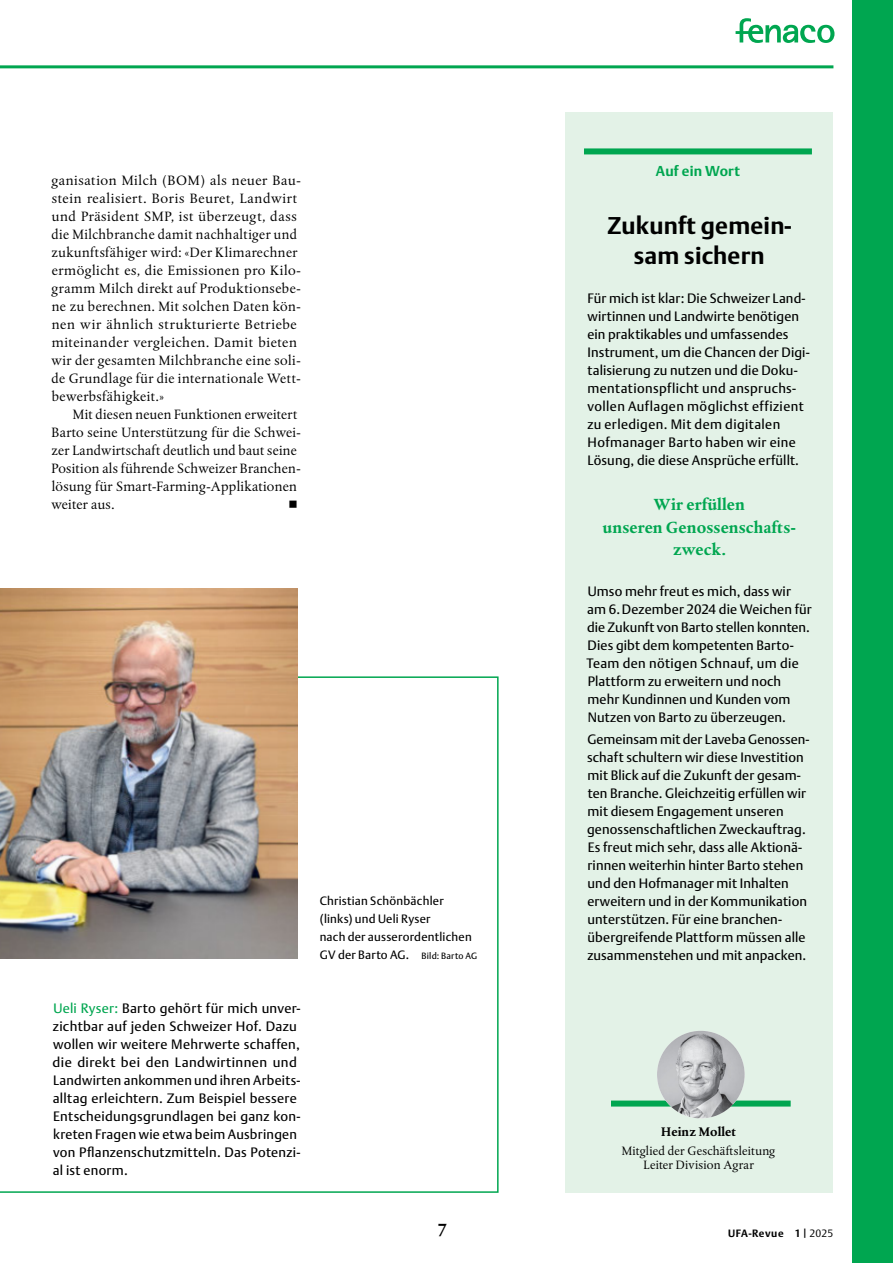
<style>
.page{position:relative;width:893px;height:1263px;background:#fff}
.page>*{position:absolute;margin:0;border:0;box-sizing:border-box;transform-origin:0 0}
.t1{font:700 24px/30px "DTL Argo TOT";letter-spacing:.01em;color:#000;text-align:center}
.t2{font:700 18px "DTL Albertina TOT";color:#000}
.t3{font:700 16.5px/22.5px "DTL Albertina TOT";letter-spacing:.01em;color:#00a650;text-align:center}
.t4{font:14.25px/18px "DTL Albertina TOT";letter-spacing:.03em;color:#000}
.t5{font:700 14.25px "DTL Argo TOT";letter-spacing:.01em;color:#00a650}
.t6{font:14.25px "Universal Newswith Comm Pi";color:#000}
.t7{font:13.5px/18px "DTL Argo TOT";letter-spacing:.01em;color:#000}
.t8{font:12.75px/14.2px "DTL Albertina TOT";letter-spacing:.01em;color:#000;text-align:center}
.t9{font:700 12.75px "DTL Albertina TOT";letter-spacing:.01em;color:#000}
.t10{font:12px/18px "DTL Argo TOT";letter-spacing:.015em;color:#000}
.t11{font:700 10.5px "DTL Argo TOT";letter-spacing:.055em;color:#000}
.s1{color:#00a650}
.s2{font-size:9px}
.s3{font-weight:400}
.s4{font-weight:300}
</style>
<div class="page">
<div style="left:565px;top:113px;width:268px;height:1080px;background:#e3f2e7"></div>
<div style="left:853px;top:0;width:40px;height:1263px;background:#00a650"></div>
<hr style="left:0;top:65px;width:833px;height:3px;background:#00a650">
<svg style="left:736px;top:18px;width:98px;height:25px"></svg>
<div style="left:584px;top:148px;width:228px;height:6px;background:#00a650"></div>
<div style="left:611px;top:1100px;width:180px;height:6px;background:#00a650"></div>
<img style="left:657px;top:1031px;width:88px;height:87px;border-radius:44px">
<svg style="left:0;top:676px;width:499px;height:517px"></svg>
<img style="left:0;top:589px;width:298px;height:370px">
<p class="t4" style="left:51px;top:171px;width:251px">ganisation Milch (BOM) als neuer Bau&shy;stein realisiert. Boris Beuret, Landwirt und Präsident SMP, ist überzeugt, dass die Milchbranche damit nachhaltiger und zukunftsfähiger wird: «Der Klimarechner ermöglicht es, die Emissionen pro Kilo&shy;gramm Milch direkt auf Produktionsebe&shy;ne zu berechnen. Mit solchen Daten kön&shy;nen wir ähnlich strukturierte Betriebe miteinander vergleichen. Damit bieten wir der gesamten Milchbranche eine soli&shy;de Grundlage für die internationale Wett&shy;bewerbsfähigkeit.»</p>
<p class="t4" style="left:51px;top:405px;width:251px;text-indent:22px">Mit diesen neuen Funktionen erweitert Barto seine Unterstützung für die Schwei&shy;zer Landwirtschaft deutlich und baut seine Position als führende Schweizer Branchen&shy;lösung für Smart-Farming-Applikationen weiter aus.</p>
<p class="t6" style="left:289px;top:498px;width:9px">n</p>
<p class="t7" style="left:53px;top:999px;width:249px"><span class="s1">Ueli Ryser:</span> Barto gehört für mich unver&shy;zichtbar auf jeden Schweizer Hof. Dazu wollen wir weitere Mehrwerte schaffen, die direkt bei den Landwirtinnen und Landwirten ankommen und ihren Arbeits&shy;alltag erleichtern. Zum Beispiel bessere Entscheidungsgrundlagen bei ganz kon&shy;kreten Fragen wie etwa beim Ausbringen von Pflanzenschutzmitteln. Das Potenzi&shy;al ist enorm.</p>
<p class="t5" style="left:656px;top:162px;width:85px">Auf ein Wort</p>
<h1 class="t1" style="left:607px;top:210px;width:185px">Zukunft gemein&shy;sam sichern</h1>
<p class="t7" style="left:587px;top:290px;width:224px">Für mich ist klar: Die Schweizer Land&shy;wirtinnen und Landwirte benötigen ein praktikables und umfassendes Instrument, um die Chancen der Digi&shy;talisierung zu nutzen und die Doku&shy;mentationspflicht und anspruchs&shy;vollen Auflagen möglichst effizient zu erledigen. Mit dem digitalen Hofmanager Barto haben wir eine Lösung, die diese Ansprüche erfüllt.</p>
<p class="t10" style="left:320px;top:892px;width:159px">Christian Schönbächler (links) und Ueli Ryser<br>nach der ausserordentlichen<br>GV der Barto AG. <span class="s2">Bild: Barto AG</span></p>
<p class="t3" style="left:603px;top:493px;width:194px">Wir erfüllen<br>unseren Genossenschafts&shy;zweck.</p>
<p class="t7" style="left:586px;top:582px;width:227px">Umso mehr freut es mich, dass wir<br>am 6.Dezember 2024 die Weichen für die Zukunft von Barto stellen konnten.<br>Dies gibt dem kompetenten Barto-<br>Team den nötigen Schnauf, um die<br>Plattform zu erweitern und noch mehr Kundinnen und Kunden vom<br>Nutzen von Barto zu überzeugen.</p>
<p class="t7" style="left:587px;top:730px;width:224px">Gemeinsam mit der Laveba Genossen&shy;schaft schultern wir diese Investition mit Blick auf die Zukunft der gesam&shy;ten Branche. Gleichzeitig erfüllen wir mit diesem Engagement unseren genossenschaftlichen Zweckauftrag.<br>Es freut mich sehr, dass alle Aktionä&shy;rinnen weiterhin hinter Barto stehen und den Hofmanager mit Inhalten erweitern und in der Kommunikation unterstützen. Für eine branchen&shy;übergreifende Plattform müssen alle zusammenstehen und mit anpacken.</p>
<p class="t9" style="left:661px;top:1124px;width:76px">Heinz Mollet</p>
<p class="t8" style="left:622px;top:1143px;width:155px">Mitglied der Geschäftsleitung<br>Leiter Division Agrar</p>
<h2 class="t2" style="left:437px;top:1218px;width:12px">7</h2>
<p class="t11" style="left:728px;top:1227px;width:107px">UFA-Revue 1<span class="s3">|</span><span class="s4">2025</span></p>
</div>
